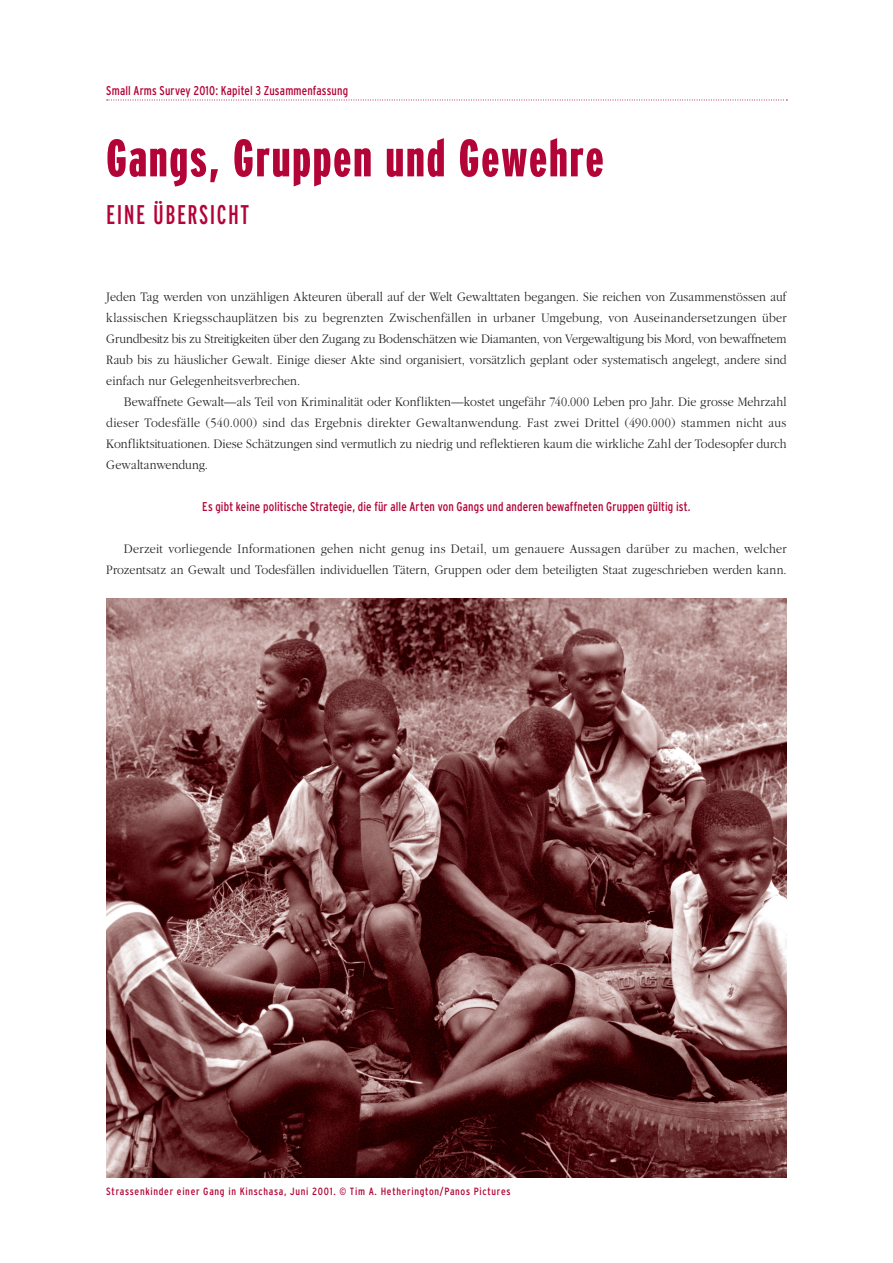
<style>
.page{position:relative;width:893px;height:1263px;background:#fff}
.page>*{position:absolute;margin:0;border:0;box-sizing:border-box;transform-origin:0 0}
.t1{font:900 extra-condensed 52.5px "Interstate";letter-spacing:.035em;color:#b30437}
.t2{font:extra-condensed 27px "Interstate";letter-spacing:.055em;color:#b30437}
.t3{font:300 13.5px/21px "Garamond";letter-spacing:.01em;color:#231f20;text-align:justify;scale:.9 1}
.t4{font:condensed 12.75px "Interstate";letter-spacing:.01em;color:#b30437;scale:.95 1}
.t5{font:condensed 10.5px "Interstate";letter-spacing:.065em;color:#b30437}
</style>
<div class="page">
<svg style="left:107px;top:100px;width:680px;height:1px"></svg>
<img style="left:106px;top:599px;width:681px;height:579px">
<p class="t4" style="left:106px;top:84px;width:256px">Small Arms Survey 2010: Kapitel 3 Zusammenfassung</p>
<h1 class="t1" style="left:106px;top:129px;width:499px">Gangs, Gruppen und Gewehre</h1>
<h2 class="t2" style="left:106px;top:200px;width:144px">EINE ÜBERSICHT</h2>
<p class="t3" style="left:106px;top:286px;width:757px">Jeden Tag werden von unzähligen Akteuren überall auf der Welt Gewalttaten begangen. Sie reichen von Zusammenstössen auf klassischen Kriegsschauplätzen bis zu begrenzten Zwischenfällen in urbaner Umgebung, von Auseinandersetzungen über Grundbesitz bis zu Streitigkeiten über den Zugang zu Bodenschätzen wie Diamanten, von Vergewaltigung bis Mord, von bewaffnetem Raub bis zu häuslicher Gewalt. Einige dieser Akte sind organisiert, vorsätzlich geplant oder systematisch angelegt, andere sind einfach nur Gelegenheitsverbrechen.</p>
<p class="t3" style="left:106px;top:391px;width:757px;text-indent:17px">Bewaffnete Gewalt—als Teil von Kriminalität oder Konflikten—kostet ungefähr 740.000 Leben pro Jahr. Die grosse Mehrzahl dieser Todesfälle (540.000) sind das Ergebnis direkter Gewaltanwendung. Fast zwei Drittel (490.000) stammen nicht aus Konfliktsituationen. Diese Schätzungen sind vermutlich zu niedrig und reflektieren kaum die wirkliche Zahl der Todesopfer durch Gewaltanwendung.</p>
<p class="t4" style="left:202px;top:499px;width:515px">Es gibt keine politische Strategie, die für alle Arten von Gangs und anderen bewaffneten Gruppen gültig ist.</p>
<p class="t3" style="left:106px;top:539px;width:757px;text-align:right">Derzeit vorliegende Informationen gehen nicht genug ins Detail, um genauere Aussagen darüber zu machen, welcher<br>Prozentsatz an Gewalt und Todesfällen individuellen Tätern, Gruppen oder dem beteiligten Staat zugeschrieben werden kann.</p>
<p class="t5" style="left:106px;top:1185px;width:406px">Strassenkinder einer Gang in Kinschasa, Juni 2001. © Tim A. Hetherington/Panos Pictures</p>
</div>
